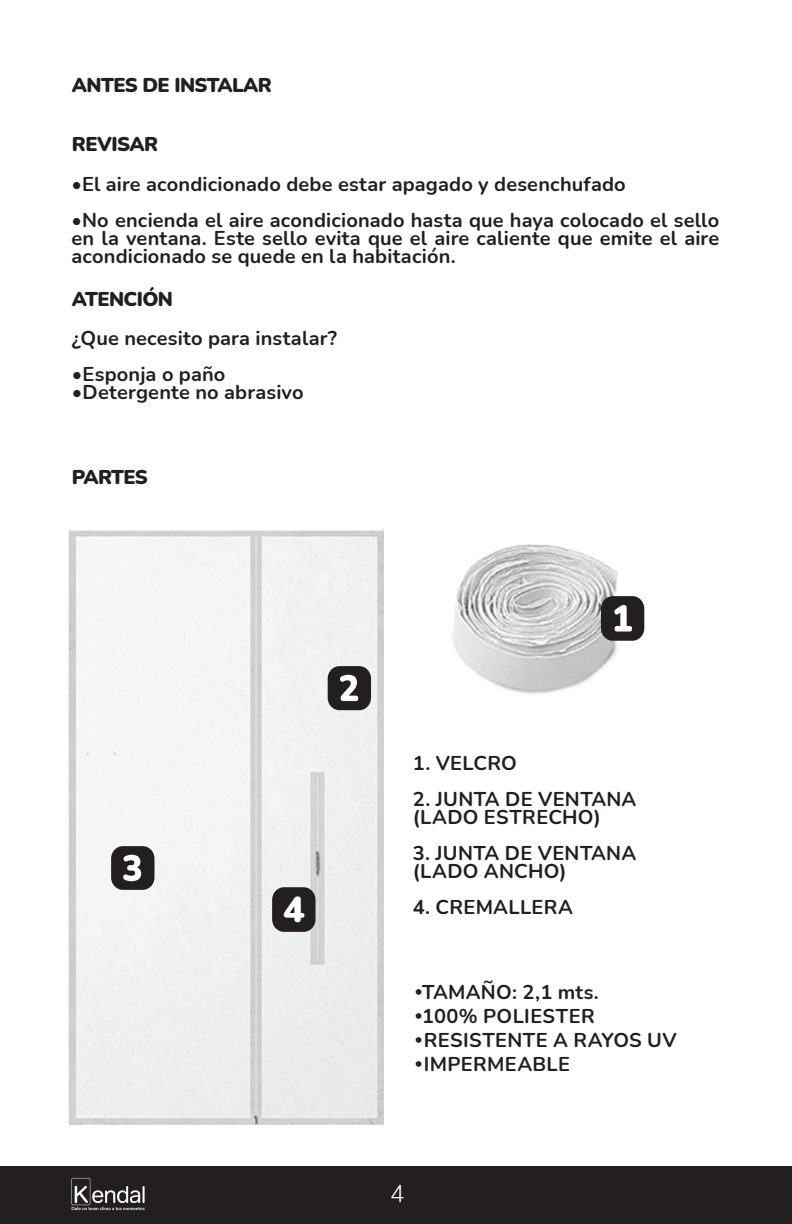
<style>
.page{position:relative;width:792px;height:1224px;background:#fff}
.page>*{position:absolute;margin:0;border:0;box-sizing:border-box;transform-origin:0 0}
.t1{font:900 36px "Nunito";color:#fff}
.t2{font:300 24px "Nunito";color:#fff}
.t3{font:700 20px/18px "Nunito";letter-spacing:.01em;color:#231f20}
.t4{font:900 20px "Nunito";letter-spacing:-.03em;color:#231f20}
.s1{font-family:"Gotham HTF";font-weight:500}
</style>
<div class="page">
<div style="left:0;top:1166px;width:792px;height:58px;background:#231f20"></div>
<svg style="left:71px;top:1178px;width:74px;height:32px"></svg>
<img style="left:68px;top:528px;width:316px;height:599px">
<div style="left:328px;top:666px;width:43px;height:44px;background:#231f20;border-radius:12px"></div>
<svg style="left:340px;top:675px;width:18px;height:26px"></svg>
<div style="left:111px;top:846px;width:43px;height:44px;background:#231f20;border-radius:12px"></div>
<svg style="left:123px;top:855px;width:18px;height:26px"></svg>
<img style="left:452px;top:544px;width:193px;height:150px">
<div style="left:601px;top:596px;width:43px;height:45px;background:#231f20;border-radius:12px"></div>
<svg style="left:614px;top:605px;width:18px;height:27px"></svg>
<div style="left:272px;top:887px;width:43px;height:45px;background:#231f20;border-radius:12px"></div>
<p class="t4" style="left:72px;top:71px;width:201px">ANTES DE INSTALAR</p>
<p class="t4" style="left:72px;top:130px;width:88px">REVISAR</p>
<p class="t3" style="left:71px;top:174px;width:556px">•El aire acondicionado debe estar apagado y desenchufado</p>
<p class="t3" style="left:71px;top:210px;width:649px;text-align:justify">•No encienda el aire acondicionado hasta que haya colocado el sello en la ventana. Este sello evita que el aire caliente que emite el aire acondicionado se quede en la habitación.</p>
<p class="t4" style="left:72px;top:284px;width:103px">ATENCIÓN</p>
<p class="t3" style="left:72px;top:329px;width:267px">¿Que necesito para instalar?</p>
<p class="t3" style="left:72px;top:365px;width:155px">•Esponja o paño</p>
<p class="t3" style="left:72px;top:383px;width:233px">•Detergente no abrasivo</p>
<p class="t4" style="left:72px;top:463px;width:78px">PARTES</p>
<h1 class="t1" style="left:283px;top:884px;width:23px">4</h1>
<p class="t3" style="left:413px;top:753px;width:106px">1. VELCRO</p>
<p class="t3" style="left:413px;top:789px;width:225px">2. JUNTA DE VENTANA (LADO ESTRECHO)</p>
<p class="t3" style="left:413px;top:843px;width:225px">3. JUNTA DE VENTANA (LADO ANCHO)</p>
<p class="t3" style="left:413px;top:897px;width:162px">4. CREMALLERA</p>
<p class="t3" style="left:414px;top:982px;width:187px"><span class="s1">•</span>TAMAÑO: 2,1 mts.</p>
<p class="t3" style="left:414px;top:1006px;width:182px"><span class="s1">•</span>100% POLIESTER</p>
<p class="t3" style="left:414px;top:1030px;width:264px"><span class="s1">•</span>RESISTENTE A RAYOS UV</p>
<p class="t3" style="left:414px;top:1054px;width:158px"><span class="s1">•</span>IMPERMEABLE</p>
<p class="t2" style="left:390px;top:1177px;width:16px">4</p>
</div>
